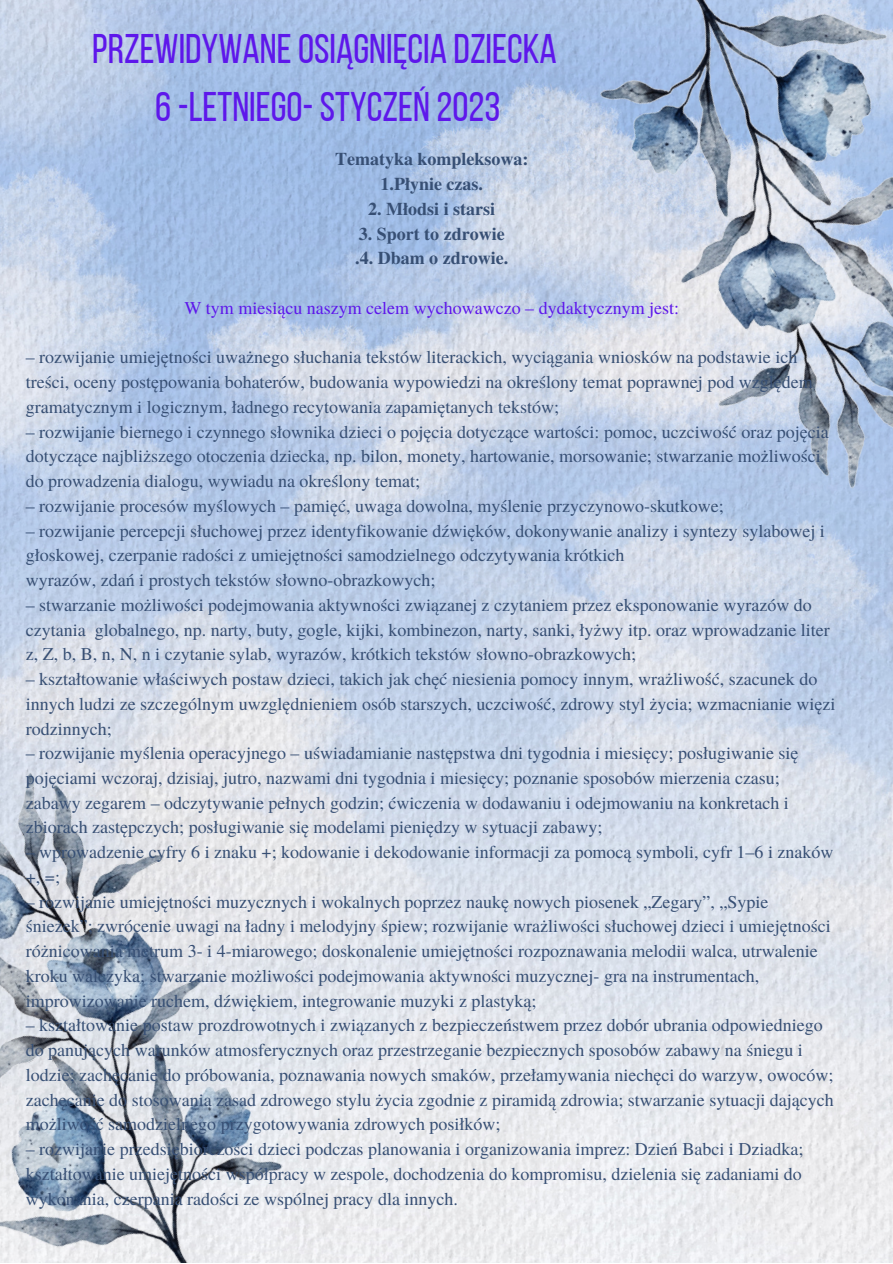
<style>
.page{position:relative;width:893px;height:1264px;background:#fff}
.page>*{position:absolute;margin:0;border:0;box-sizing:border-box;transform-origin:0 0}
.t1{font:41.25px/57.8px "Bebas Neue";color:#5e17eb;text-align:center}
.t2{font:18px/24.8px "Te X Gyre Termes";color:#374f74}
.t3{font:700 18px/24.8px "Te X Gyre Termes";color:#374f74;text-align:center}
.t4{font:18px "Te X Gyre Termes";color:#5e17eb}
</style>
<div class="page">
<img style="left:0;top:0;width:892px;height:1262px">
<img style="left:0;top:583px;width:577px;height:679px">
<img style="left:302px;top:0;width:590px;height:676px">
<h1 class="t1" style="left:92px;top:24px;width:466px">PRZEWIDYWANEOSIĄGNIĘCIA DZIECKA<br>6-LETNIEGO-STYCZEŃ 2023</h1>
<p class="t3" style="left:335px;top:146px;width:195px">Tematyka kompleksowa:<br>1.Płynie czas.</p>
<p class="t3" style="left:368px;top:195px;width:128px">2. Młodsi i starsi</p>
<p class="t3" style="left:355px;top:220px;width:154px;text-align:left">3. Sport to zdrowie .4. Dbam o zdrowie.</p>
<p class="t4" style="left:184px;top:295px;width:496px">W tym miesiącu naszym celem wychowawczo – dydaktycznym jest:</p>
<p class="t2" style="left:26px;top:344px;width:788px">– rozwijanie umiejętności uważnego słuchania tekstów literackich, wyciągania wniosków na podstawie ich treści, oceny postępowania bohaterów, budowania wypowiedzi na określony temat poprawnej pod względem gramatycznym i logicznym, ładnego recytowania zapamiętanych tekstów;</p>
<p class="t2" style="left:26px;top:418px;width:804px">– rozwijanie biernego i czynnego słownika dzieci o pojęcia dotyczące wartości: pomoc, uczciwość oraz pojęcia dotyczące najbliższego otoczenia dziecka, np. bilon, monety, hartowanie, morsowanie; stwarzanie możliwości do prowadzenia dialogu, wywiadu na określony temat;</p>
<p class="t2" style="left:26px;top:492px;width:699px">– rozwijanie procesów myślowych – pamięć, uwaga dowolna, myślenie przyczynowo-skutkowe;</p>
<p class="t2" style="left:26px;top:517px;width:800px">– rozwijanie percepcji słuchowej przez identyfikowanie dźwięków, dokonywanie analizy i syntezy sylabowej i głoskowej, czerpanie radości z umiejętności samodzielnego odczytywania krótkich<br>wyrazów, zdań i prostych tekstów słowno-obrazkowych;</p>
<p class="t2" style="left:26px;top:591px;width:805px">– stwarzanie możliwości podejmowania aktywności związanej z czytaniem przez eksponowanie wyrazów do czytania globalnego, np. narty, buty, gogle, kijki, kombinezon, narty, sanki, łyżwy itp. oraz wprowadzanie liter z, Z, b, B, n, N, n i czytanie sylab, wyrazów, krótkich tekstów słowno-obrazkowych;</p>
<p class="t2" style="left:26px;top:665px;width:811px">– kształtowanie właściwych postaw dzieci, takich jak chęć niesienia pomocy innym, wrażliwość, szacunek do innych ludzi ze szczególnym uwzględnieniem osób starszych, uczciwość, zdrowy styl życia; wzmacnianie więzi rodzinnych;</p>
<p class="t2" style="left:26px;top:740px;width:774px">– rozwijanie myślenia operacyjnego – uświadamianie następstwa dni tygodnia i miesięcy; posługiwanie się pojęciami wczoraj, dzisiaj, jutro, nazwami dni tygodnia i miesięcy; poznanie sposobów mierzenia czasu; zabawy zegarem – odczytywanie pełnych godzin; ćwiczenia w dodawaniu i odejmowaniu na konkretach i zbiorach zastępczych; posługiwanie się modelami pieniędzy w sytuacji zabawy;</p>
<p class="t2" style="left:26px;top:838px;width:809px">– wprowadzenie cyfry 6 i znaku +; kodowanie i dekodowanie informacji za pomocą symboli, cyfr 1–6 i znaków +, =;</p>
<p class="t2" style="left:26px;top:888px;width:806px">– rozwijanie umiejętności muzycznych i wokalnych poprzez naukę nowych piosenek „Zegary”, „Sypie śnieżek”; zwrócenie uwagi na ładny i melodyjny śpiew; rozwijanie wrażliwości słuchowej dzieci i umiejętności różnicowania metrum 3- i 4-miarowego; doskonalenie umiejętności rozpoznawania melodii walca, utrwalenie kroku walczyka; stwarzanie możliwości podejmowania aktywności muzycznej- gra na instrumentach, improwizowanie ruchem, dźwiękiem, integrowanie muzyki z plastyką;</p>
<p class="t2" style="left:26px;top:1012px;width:809px">– kształtowanie postaw prozdrowotnych i związanych z bezpieczeństwem przez dobór ubrania odpowiedniego do panujących warunków atmosferycznych oraz przestrzeganie bezpiecznych sposobów zabawy na śniegu i lodzie; zachęcanie do próbowania, poznawania nowych smaków, przełamywania niechęci do warzyw, owoców; zachęcanie do stosowania zasad zdrowego stylu życia zgodnie z piramidą zdrowia; stwarzanie sytuacji dających możliwość samodzielnego przygotowywania zdrowych posiłków;</p>
<p class="t2" style="left:26px;top:1135px;width:779px;text-align:justify">– rozwijanie przedsiębiorczości dzieci podczas planowania i organizowania imprez: Dzień Babci i Dziadka; kształtowanie umiejętności współpracy w zespole, dochodzenia do kompromisu, dzielenia się zadaniami do wykonania, czerpania radości ze wspólnej pracy dla innych.</p>
</div>
